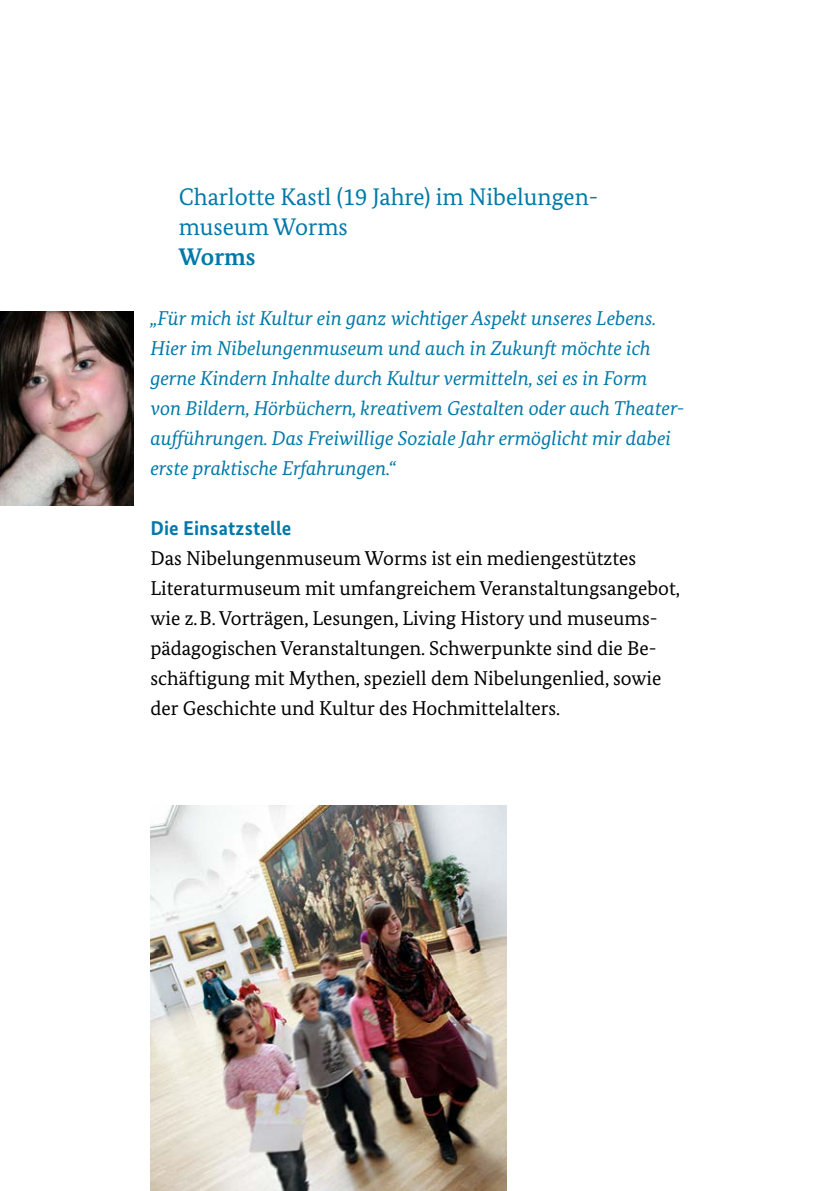
<style>
.page{position:relative;width:840px;height:1191px;background:#fff}
.page>*{position:absolute;margin:0;border:0;box-sizing:border-box;transform-origin:0 0}
.t1{font:24px/30px "Bundes Serif";color:#0079a8}
.t2{font:700 24px "Bundes Serif";color:#0079a8}
.t3{font:20px/30px "Bundes Serif";color:#000}
.t4{font:italic 20px/30px "Bundes Serif";color:#0079a8}
.t5{font:700 20px "Bundes Sans";letter-spacing:.01em;color:#0079a8}
</style>
<div class="page">
<img style="left:150px;top:805px;width:356px;height:386px">
<img style="left:0;top:312px;width:133px;height:193px">
<h3 class="t1" style="left:179px;top:182px;width:421px">Charlotte Kastl (19 Jahre) im Nibelungen&shy;museum Worms</h3>
<p class="t2" style="left:179px;top:242px;width:78px">Worms</p>
<p class="t4" style="left:150px;top:303px;width:535px">„Für mich ist Kultur ein ganz wichtiger Aspekt unseres Lebens.<br>Hier im Nibelungenmuseum und auch in Zukunft möchte ich gerne Kindern Inhalte durch Kultur vermitteln, sei es in Form<br>von Bildern, Hörbüchern, kreativem Gestalten oder auch Theater&shy;aufführungen. Das Freiwillige Soziale Jahr ermöglicht mir dabei erste praktische Erfahrungen.“</p>
<h3 class="t5" style="left:150px;top:516px;width:143px">Die Einsatzstelle</h3>
<p class="t3" style="left:150px;top:543px;width:530px">Das Nibelungenmuseum Worms ist ein mediengestütztes Literaturmuseum mit umfangreichem Veranstaltungsangebot, wie z.B. Vorträgen, Lesungen, Living History und museums&shy;pädagogischen Veranstaltungen. Schwerpunkte sind die Be&shy;schäftigung mit Mythen, speziell dem Nibelungenlied, sowie der Geschichte und Kultur des Hochmittelalters.</p>
</div>
